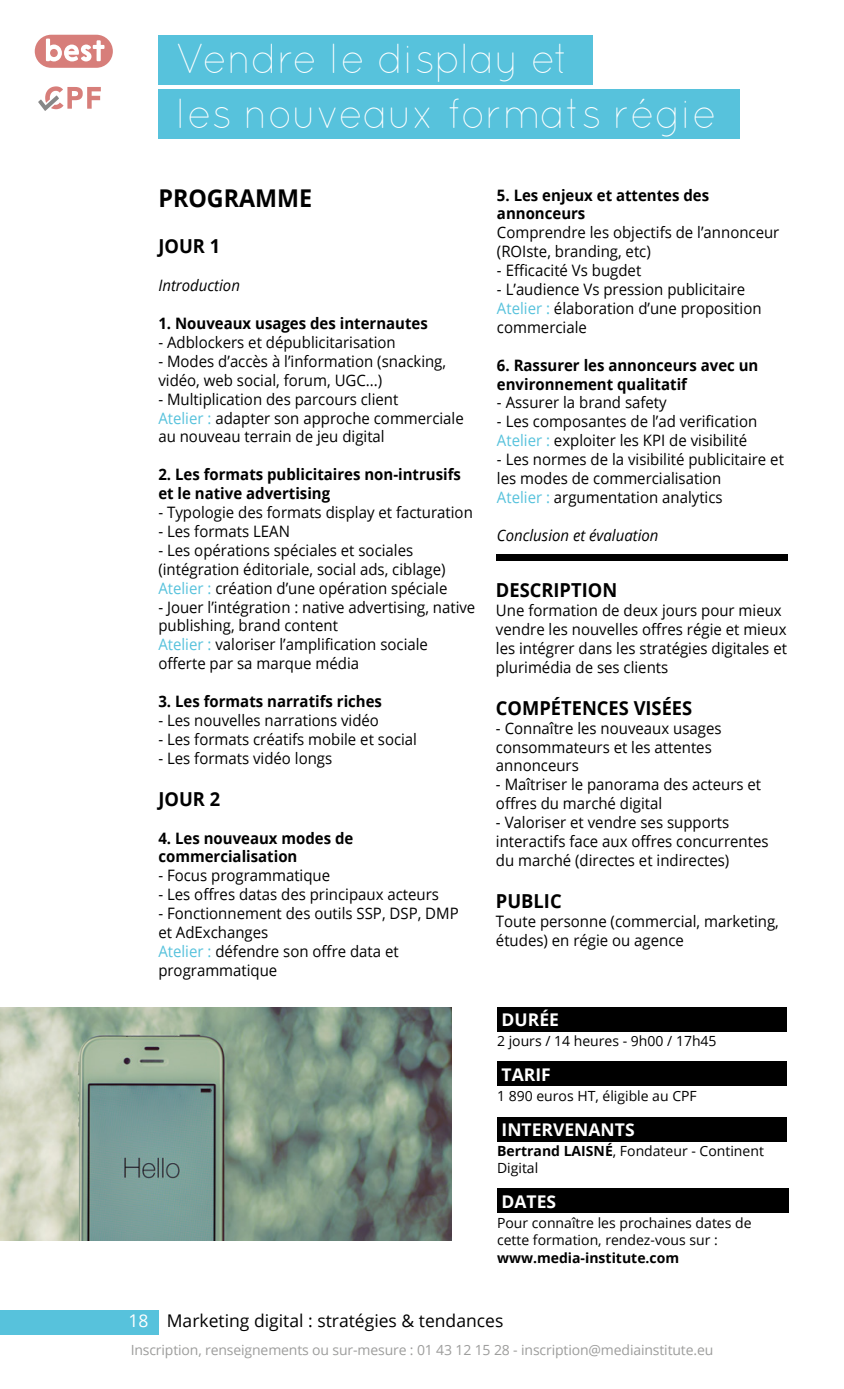
<style>
.page{position:relative;width:844px;height:1389px;background:#fff}
.page>*{position:absolute;margin:0;border:0;box-sizing:border-box;transform-origin:0 0}
.t1{font:300 42px/54.6px "Quicksand";color:#fff;scale:.95 1}
.t2{font:700 24.5px "Open Sans";color:#000;scale:.95 1}
.t3{font:700 19.25px "Open Sans";color:#000;scale:.95 1}
.t4{font:17.5px "Open Sans";color:#000}
.t5{font:700 17.5px "Open Sans";color:#fff}
.t6{font:15.75px/18.9px "Open Sans";color:#000;scale:.95 1}
.t7{font:700 15.75px/18.9px "Open Sans";color:#000;scale:.95 1}
.t8{font:italic 15.75px "Open Sans";color:#000;scale:.95 1}
.t9{font:14px/17.5px "Open Sans";color:#000}
.t10{font:14px "Open Sans";letter-spacing:-.01em;color:#9d9d9c}
.t11{font:700 14px "Open Sans";color:#000}
.s1{color:#57c2dc}
.s2{font-weight:700}
.s3{color:#fff}
</style>
<div class="page">
<div style="left:497px;top:1188px;width:291px;height:25px;background:#000"></div>
<div style="left:497px;top:1007px;width:289px;height:25px;background:#000"></div>
<div style="left:497px;top:1062px;width:289px;height:24px;background:#000"></div>
<div style="left:497px;top:1117px;width:289px;height:25px;background:#000"></div>
<div style="left:496px;top:554px;width:291px;height:6px;background:#000"></div>
<img style="left:0;top:1007px;width:451px;height:233px">
<div style="left:158px;top:35px;width:434px;height:49px;background:#57c2dc"></div>
<div style="left:158px;top:89px;width:581px;height:50px;background:#57c2dc"></div>
<div style="left:35px;top:35px;width:78px;height:33px;background:#d77e7a;border-radius:17px"></div>
<svg style="left:46px;top:39px;width:58px;height:22px"></svg>
<svg style="left:38px;top:86px;width:63px;height:25px"></svg>
<div style="left:0;top:1310px;width:158px;height:24px;background:#57c2dc"></div>
<h1 class="t1" style="left:176px;top:31px;width:570px">Vendre le display et<br>les nouveaux formats régie</h1>
<h2 class="t2" style="left:158px;top:181px;width:163px">PROGRAMME</h2>
<p class="t3" style="left:158px;top:233px;width:66px">JOUR 1</p>
<p class="t8" style="left:158px;top:275px;width:87px">Introduction</p>
<p class="t7" style="left:158px;top:313px;width:285px">1. Nouveaux usages des internautes</p>
<p class="t6" style="left:158px;top:332px;width:251px">- Adblockers et dépublicitarisation</p>
<p class="t6" style="left:158px;top:351px;width:304px">- Modes d’accès à l’information (snacking, vidéo, web social, forum, UGC...)</p>
<p class="t6" style="left:158px;top:389px;width:323px">- Multiplication des parcours client<br><span class="s1">Atelier :</span> adapter son approche commerciale au nouveau terrain de jeu digital</p>
<p class="t7" style="left:158px;top:465px;width:320px">2. Les formats publicitaires non-intrusifs et le native advertising</p>
<p class="t6" style="left:158px;top:502px;width:332px">- Typologie des formats display et facturation</p>
<p class="t6" style="left:158px;top:521px;width:140px">- Les formats LEAN</p>
<p class="t6" style="left:158px;top:540px;width:305px">- Les opérations spéciales et sociales (intégration éditoriale, social ads, ciblage)<br><span class="s1">Atelier :</span> création d’une opération spéciale</p>
<p class="t6" style="left:158px;top:597px;width:335px">- Jouer l’intégration : native advertising, native publishing, brand content<br><span class="s1">Atelier :</span> valoriser l’amplification sociale offerte par sa marque média</p>
<p class="t7" style="left:158px;top:691px;width:237px">3. Les formats narratifs riches</p>
<p class="t6" style="left:158px;top:710px;width:234px">- Les nouvelles narrations vidéo</p>
<p class="t6" style="left:158px;top:729px;width:274px">- Les formats créatifs mobile et social</p>
<p class="t6" style="left:158px;top:748px;width:184px">- Les formats vidéo longs</p>
<p class="t3" style="left:158px;top:785px;width:66px">JOUR 2</p>
<p class="t7" style="left:158px;top:828px;width:207px">4. Les nouveaux modes de commercialisation</p>
<p class="t6" style="left:158px;top:866px;width:182px">- Focus programmatique</p>
<p class="t6" style="left:158px;top:885px;width:297px">- Les offres datas des principaux acteurs</p>
<p class="t6" style="left:158px;top:904px;width:317px">- Fonctionnement des outils SSP, DSP, DMP et AdExchanges<br><span class="s1">Atelier :</span> défendre son offre data et programmatique</p>
<p class="t7" style="left:497px;top:185px;width:225px">5. Les enjeux et attentes des annonceurs</p>
<p class="t6" style="left:497px;top:223px;width:299px">Comprendre les objectifs de l’annonceur (ROIste, branding, etc)</p>
<p class="t6" style="left:497px;top:261px;width:153px">- Efficacité Vs bugdet</p>
<p class="t6" style="left:497px;top:279px;width:280px">- L’audience Vs pression publicitaire<br><span class="s1">Atelier :</span> élaboration d’une proposition commerciale</p>
<p class="t7" style="left:497px;top:355px;width:277px">6. Rassurer les annonceurs avec un environnement qualitatif</p>
<p class="t6" style="left:497px;top:393px;width:180px">- Assurer la brand safety</p>
<p class="t6" style="left:497px;top:412px;width:275px">- Les composantes de l’ad verification<br><span class="s1">Atelier :</span> exploiter les KPI de visibilité</p>
<p class="t6" style="left:497px;top:450px;width:303px">- Les normes de la visibilité publicitaire et les modes de commercialisation<br><span class="s1">Atelier :</span> argumentation analytics</p>
<p class="t8" style="left:497px;top:524px;width:171px">Conclusion et évaluation</p>
<p class="t3" style="left:496px;top:577px;width:129px">DESCRIPTION</p>
<p class="t6" style="left:496px;top:600px;width:308px">Une formation de deux jours pour mieux vendre les nouvelles offres régie et mieux les intégrer dans les stratégies digitales et plurimédia de ses clients</p>
<p class="t3" style="left:496px;top:694px;width:208px">COMPÉTENCES VISÉES</p>
<p class="t6" style="left:496px;top:718px;width:239px">- Connaître les nouveaux usages consommateurs et les attentes annonceurs</p>
<p class="t6" style="left:496px;top:775px;width:281px">- Maîtriser le panorama des acteurs et offres du marché digital</p>
<p class="t6" style="left:496px;top:813px;width:288px">- Valoriser et vendre ses supports interactifs face aux offres concurrentes du marché (directes et indirectes)</p>
<p class="t3" style="left:496px;top:887px;width:71px">PUBLIC</p>
<p class="t6" style="left:496px;top:911px;width:299px">Toute personne (commercial, marketing, études) en régie ou agence</p>
<p class="t5" style="left:501px;top:1007px;width:59px">DURÉE</p>
<p class="t9" style="left:497px;top:1031px;width:221px">2 jours / 14 heures - 9h00 / 17h45</p>
<p class="t5" style="left:501px;top:1062px;width:51px">TARIF</p>
<p class="t9" style="left:497px;top:1086px;width:201px">1 890 euros HT, éligible au CPF</p>
<p class="t5" style="left:501px;top:1117px;width:134px">INTERVENANTS</p>
<p class="t9" style="left:497px;top:1141px;width:268px"><span class="s2">Bertrand LAISNÉ</span>, Fondateur - Continent<br>Digital</p>
<p class="t5" style="left:501px;top:1189px;width:56px">DATES</p>
<p class="t9" style="left:497px;top:1214px;width:256px">Pour connaître les prochaines dates de cette formation, rendez-vous sur :</p>
<p class="t11" style="left:497px;top:1248px;width:184px">www.media-institute.com</p>
<p class="t4" style="left:128px;top:1309px;width:376px"><span class="s3">18</span> Marketing digital : stratégies &amp; tendances</p>
<p class="t10" style="left:131px;top:1340px;width:584px">Inscription, renseignements ou sur-mesure : 01 43 12 15 28 - inscription@mediainstitute.eu</p>
</div>
